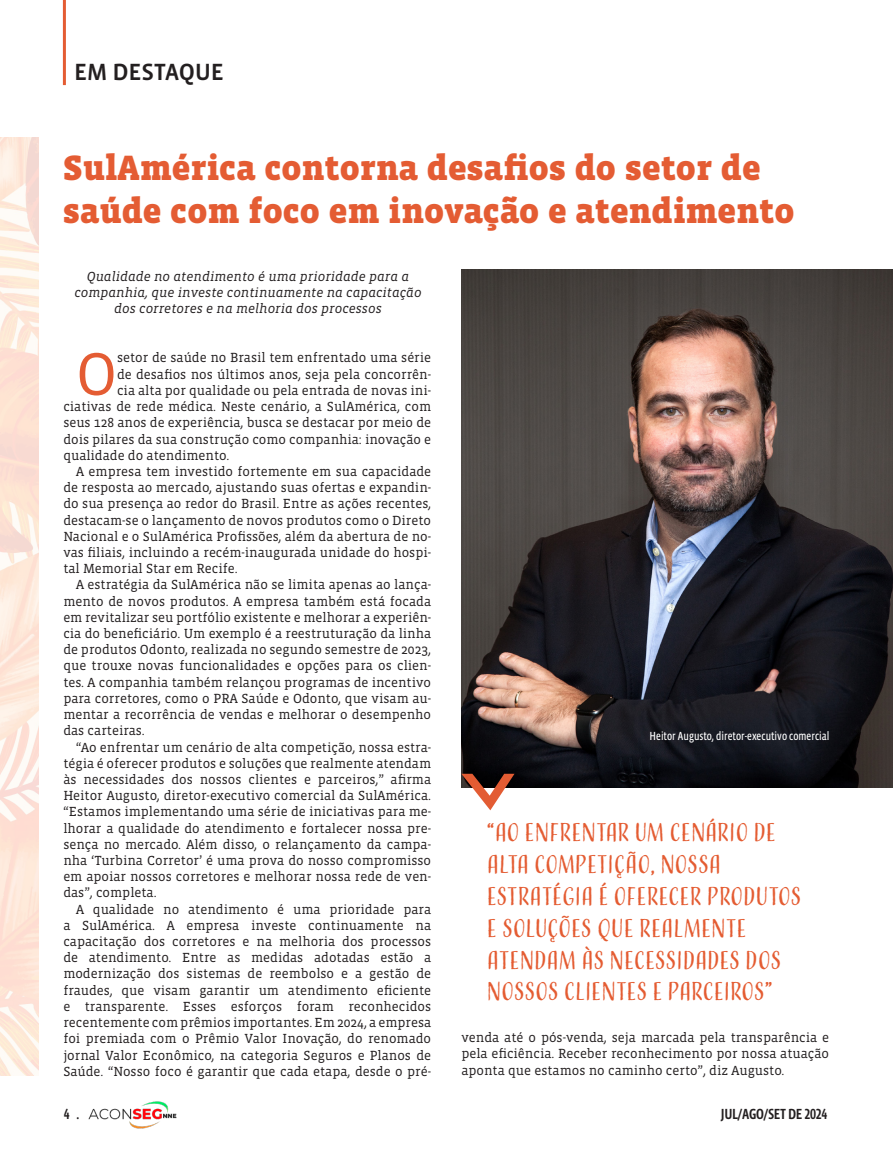
<style>
.page{position:relative;width:893px;height:1170px;background:#fff}
.page>*{position:absolute;margin:0;border:0;box-sizing:border-box;transform-origin:0 0}
.texto_corrido{font:61.5px "Vista Slab OTCE";color:#e45c33}
.texto_corrido-2{font:900 36px/43.2px "Vista Slab OTCE";color:#e45c33}
.texto_corrido-3{font:24px/31.8px "Adorn Condensed Sans";letter-spacing:-.01em;color:#e45c32}
.titulo_texto{font:500 24px "Vista Sans OTCE";letter-spacing:-.01em;color:#231f20}
.t1{font:500 15px "Vista Sans Nar OTCE";letter-spacing:-.02em;color:#231f20}
.texto_corrido-4{font:13.5px/16.2px "Vista Slab OTCE";color:#231f20;text-align:justify}
.texto_corrido-5{font:italic 13.5px/16.2px "Vista Slab OTCE";color:#231f20;text-align:center}
.texto_corrido-6{font:12px "Vista Sans Nar OTCE";color:#fff}
</style>
<div class="page">
<img style="left:88px;top:1101px;width:88px;height:28px">
<hr style="left:63px;top:0;width:3px;height:85px;background:#e45c33">
<img style="left:461px;top:269px;width:432px;height:518px">
<svg style="left:461px;top:773px;width:53px;height:37px"></svg>
<img style="left:0;top:137px;width:38px;height:938px">
<p class="titulo_texto" style="left:74px;top:59px;width:151px">EM DESTAQUE</p>
<p class="texto_corrido-2" style="left:63px;top:145px;width:733px">SulAmérica contorna desafios do setor de saúde com foco em inovação e atendimento</p>
<p class="texto_corrido-5" style="left:74px;top:268px;width:349px">Qualidade no atendimento é uma prioridade para a companhia, que investe continuamente na capacitação dos corretores e na melhoria dos processos</p>
<p class="texto_corrido" style="left:76px;top:339px;width:42px">O</p>
<p class="texto_corrido-4" style="left:117px;top:349px;width:316px">setor de saúde no Brasil tem enfrentado uma série</p>
<p class="texto_corrido-4" style="left:117px;top:366px;width:316px">de desafios nos últimos anos, seja pela concorrên-</p>
<p class="texto_corrido-4" style="left:117px;top:382px;width:316px">cia alta por qualidade ou pela entrada de novas ini-</p>
<p class="texto_corrido-4" style="left:63px;top:398px;width:369px">ciativas de rede médica. Neste cenário, a SulAmérica, com</p>
<p class="texto_corrido-4" style="left:63px;top:414px;width:369px">seus 128 anos de experiência, busca se destacar por meio de</p>
<p class="texto_corrido-4" style="left:63px;top:430px;width:369px">dois pilares da sua construção como companhia: inovação e</p>
<p class="texto_corrido-4" style="left:63px;top:447px;width:167px">qualidade do atendimento.</p>
<p class="texto_corrido-4" style="left:63px;top:463px;width:369px;text-indent:13px">A empresa tem investido fortemente em sua capacidade de resposta ao mercado, ajustando suas ofertas e expandin&shy;do sua presença ao redor do Brasil. Entre as ações recentes, destacam-se o lançamento de novos produtos como o Direto Nacional e o SulAmérica Profissões, além da abertura de no&shy;vas filiais, incluindo a recém-inaugurada unidade do hospi&shy;tal Memorial Star em Recife.</p>
<p class="texto_corrido-4" style="left:63px;top:576px;width:369px;text-indent:13px">A estratégia da SulAmérica não se limita apenas ao lança&shy;mento de novos produtos. A empresa também está focada em revitalizar seu portfólio existente e melhorar a experiên&shy;cia do beneficiário. Um exemplo é a reestruturação da linha de produtos Odonto, realizada no segundo semestre de 2023, que trouxe novas funcionalidades e opções para os clien&shy;tes. A companhia também relançou programas de incentivo para corretores, como o PRA Saúde e Odonto, que visam au&shy;mentar a recorrência de vendas e melhorar o desempenho das carteiras.</p>
<p class="texto_corrido-4" style="left:63px;top:738px;width:369px;text-indent:13px">“Ao enfrentar um cenário de alta competição, nossa estra&shy;tégia é oferecer produtos e soluções que realmente atendam às necessidades dos nossos clientes e parceiros,” afirma Heitor Augusto, diretor-executivo comercial da SulAmérica. “Estamos implementando uma série de iniciativas para me&shy;lhorar a qualidade do atendimento e fortalecer nossa pre&shy;sença no mercado. Além disso, o relançamento da campa&shy;nha ‘Turbina Corretor’ é uma prova do nosso compromisso em apoiar nossos corretores e melhorar nossa rede de ven&shy;das”, completa.</p>
<p class="texto_corrido-4" style="left:63px;top:900px;width:369px;text-indent:13px">A qualidade no atendimento é uma prioridade para a SulAmérica. A empresa investe continuamente na capacitação dos corretores e na melhoria dos processos de atendimento. Entre as medidas adotadas estão a modernização dos sistemas de reembolso e a gestão de fraudes, que visam garantir um atendimento eficiente e transparente. Esses esforços foram reconhecidos recentemente com prêmios importantes. Em 2024, a empresa foi premiada com o Prêmio Valor Inovação, do renomado jornal Valor Econômico, na categoria Seguros e Planos de Saúde. “Nosso foco é garantir que cada etapa, desde o pré-</p>
<p class="texto_corrido-6" style="left:649px;top:729px;width:182px">Heitor Augusto, diretor-executivo comercial</p>
<p class="texto_corrido-3" style="left:487px;top:818px;width:291px">“AO ENFRENTAR UM CENÁRIO DE</p>
<p class="texto_corrido-3" style="left:487px;top:849px;width:316px">ALTA COMPETIÇÃO, NOSSA<br>ESTRATÉGIA É OFERECER PRODUTOS</p>
<p class="texto_corrido-3" style="left:487px;top:913px;width:296px">E SOLUÇÕES QUE REALMENTE<br>ATENDAM ÀS NECESSIDADES DOS<br>NOSSOS CLIENTES E PARCEIROS”</p>
<p class="texto_corrido-4" style="left:461px;top:1029px;width:369px">venda até o pós-venda, seja marcada pela transparência e pela eficiência. Receber reconhecimento por nossa atuação aponta que estamos no caminho certo”, diz Augusto.</p>
<p class="t1" style="left:64px;top:1105px;width:17px">4 .</p>
<p class="t1" style="left:721px;top:1105px;width:108px">JUL/AGO/SET DE 2024</p>
</div>
